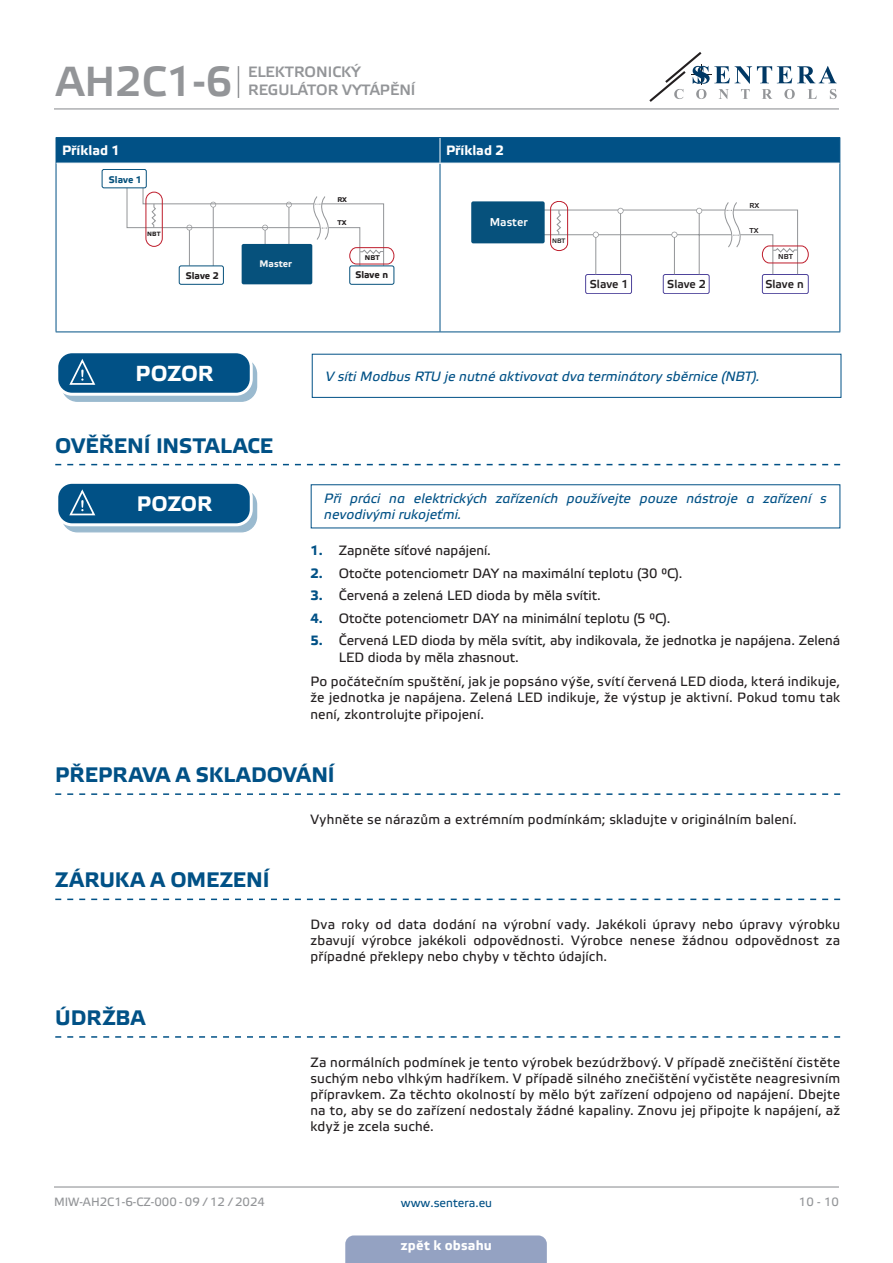
<style>
.page{position:relative;width:893px;height:1263px;background:#fff}
.page>*{position:absolute;margin:0;border:0;box-sizing:border-box;transform-origin:0 0}
.t1{font:42px "Etelka Medium Pro";color:#939598}
.t2{font:700 21.75px "Etelka Text Pro";letter-spacing:-.005em;color:#fff}
.t3{font:700 21px "Etelka Text Pro";color:#015186}
.t4{font:700 21px "Etelka Text Pro";color:#fff}
.t5{font:15px/18px "Etelka Medium Pro";color:#939598}
.body{font:13.5px/16.2px "Etelka Text Pro";color:#231f20;text-align:justify}
.attention{font:italic 13.5px/16.2px "Etelka Text Pro";letter-spacing:.005em;color:#015186}
.head-table{font:700 13.5px "Etelka Text Pro";color:#fff}
.t6{font:12px "Etelka Text Pro";color:#939598}
.t7{font:12px "Etelka Text Pro";color:#015186}
.t8{font:11.4px "Etelka Medium Pro";color:#231f20}
.t9{font:11.4px "Etelka Medium Pro";color:#fff}
.t10{font:700 9.6px "Etelka Text Pro";color:#231f20}
.t11{font:700 9.6px "Etelka Text Pro";color:#f2f3f4}
.t12{font:700 9.6px "Etelka Text Pro";color:#06517c}
.t13{font:7.2px "Etelka Medium Pro";color:#231f20}
.t14{font:700 6.9px "Etelka Text Pro";color:#231f20}
.t15{font:6.45px "Etelka Medium Pro";color:#231f20}
.t16{font:700 6.15px "Etelka Text Pro";color:#231f20}
.s1{font-weight:700;color:#015186}
</style>
<div class="page">
<hr style="left:54px;top:108px;width:785px;height:1px;background:#939598">
<hr style="left:54px;top:1186px;width:785px;height:1px;background:#939598">
<svg style="left:649px;top:52px;width:188px;height:50px"></svg>
<div style="left:345px;top:1235px;width:202px;height:28px;background:#94a2c2"></div>
<svg style="left:55px;top:464px;width:785px;height:1px"></svg>
<svg style="left:55px;top:793px;width:785px;height:2px"></svg>
<svg style="left:55px;top:898px;width:785px;height:2px"></svg>
<svg style="left:55px;top:1036px;width:785px;height:2px"></svg>
<hr style="left:56px;top:137px;width:384px;height:1px;background:#015186">
<hr style="left:440px;top:137px;width:400px;height:1px;background:#015186">
<hr style="left:56px;top:163px;width:1px;height:169px;background:#015186">
<hr style="left:440px;top:163px;width:1px;height:169px;background:#015186">
<hr style="left:839px;top:163px;width:1px;height:169px;background:#015186">
<hr style="left:56px;top:332px;width:384px;height:1px;background:#015186">
<hr style="left:440px;top:332px;width:400px;height:1px;background:#015186">
<div style="left:56px;top:138px;width:784px;height:25px;background:#015186"></div>
<hr style="left:56px;top:163px;width:384px;height:1px;background:#fff">
<hr style="left:440px;top:163px;width:399px;height:1px;background:#fff">
<div style="left:179px;top:266px;width:45px;height:19px;border:1px solid #06517c;border-radius:2px"></div>
<div style="left:349px;top:266px;width:45px;height:19px;border:1px solid #06517c;border-radius:2px"></div>
<div style="left:242px;top:244px;width:70px;height:40px;background:#06517c;border-radius:2px"></div>
<svg style="left:126px;top:187px;width:268px;height:82px"></svg>
<div style="left:102px;top:169px;width:45px;height:19px;border:1px solid #06517c;border-radius:2px"></div>
<div style="left:663px;top:274px;width:46px;height:20px;border:1px solid #4e439b;border-radius:2px"></div>
<hr style="left:531px;top:234px;width:200px;height:1px;background:#939598">
<hr style="left:538px;top:210px;width:187px;height:1px;background:#939598">
<div style="left:585px;top:274px;width:47px;height:20px;border:1px solid #4e439b;border-radius:2px"></div>
<div style="left:762px;top:274px;width:47px;height:20px;border:1px solid #4e439b;border-radius:2px"></div>
<div style="left:471px;top:201px;width:74px;height:42px;background:#06517c;border-radius:2px"></div>
<svg style="left:550px;top:201px;width:259px;height:74px"></svg>
<div style="left:62px;top:359px;width:195px;height:42px;background:#9abacf;border-radius:15px"></div>
<div style="left:61px;top:358px;width:196px;height:44px;border:1px solid #015186;border-radius:15px"></div>
<div style="left:57px;top:352px;width:194px;height:42px;background:#015186;border-radius:15px"></div>
<div style="left:55px;top:350px;width:198px;height:46px;border:3px solid #fff;border-radius:15px"></div>
<svg style="left:68px;top:359px;width:38px;height:36px"></svg>
<div style="left:312px;top:354px;width:529px;height:44px;border:1px solid #015186"></div>
<div style="left:62px;top:489px;width:195px;height:43px;background:linear-gradient(to right,#99bacf,#9cbbd0);border-radius:15px"></div>
<div style="left:61px;top:489px;width:196px;height:43px;border:1px solid #015186;border-radius:15px"></div>
<div style="left:57px;top:482px;width:194px;height:43px;background:#015186;border-radius:15px"></div>
<div style="left:55px;top:481px;width:198px;height:45px;border:3px solid #fff;border-radius:15px"></div>
<svg style="left:68px;top:489px;width:38px;height:37px"></svg>
<hr style="left:238px;top:66px;width:1px;height:32px;background:#939598">
<h1 class="t1" style="left:56px;top:59px;width:178px">AH2C1-6</h1>
<p class="t5" style="left:248px;top:64px;width:169px">ELEKTRONICKÝ<br>REGULÁTOR VYTÁPĚNÍ</p>
<p class="head-table" style="left:62px;top:143px;width:59px">Příklad 1</p>
<p class="head-table" style="left:446px;top:143px;width:59px">Příklad 2</p>
<p class="t12" style="left:109px;top:174px;width:35px">Slave 1</p>
<p class="t16" style="left:147px;top:230px;width:15px">NBT</p>
<p class="t10" style="left:186px;top:270px;width:35px">Slave 2</p>
<p class="t11" style="left:260px;top:259px;width:34px">Master</p>
<p class="t14" style="left:337px;top:195px;width:11px">RX</p>
<p class="t14" style="left:337px;top:219px;width:11px">ТX</p>
<p class="t14" style="left:365px;top:254px;width:16px">NBT</p>
<p class="t10" style="left:355px;top:269px;width:34px">Slave n</p>
<p class="t9" style="left:490px;top:215px;width:39px">Master</p>
<p class="t15" style="left:552px;top:238px;width:15px">NBT</p>
<p class="t8" style="left:590px;top:278px;width:40px">Slave 1</p>
<p class="t8" style="left:667px;top:277px;width:40px">Slave 2</p>
<p class="t13" style="left:749px;top:201px;width:11px">RX</p>
<p class="t13" style="left:749px;top:226px;width:11px">ТX</p>
<p class="t13" style="left:778px;top:253px;width:16px">NBT</p>
<p class="t8" style="left:765px;top:277px;width:40px">Slave n</p>
<p class="t2" style="left:136px;top:361px;width:79px">POZOR</p>
<p class="attention" style="left:325px;top:369px;width:436px">V síti Modbus RTU je nutné aktivovat dva terminátory sběrnice (NBT).</p>
<p class="t3" style="left:55px;top:434px;width:219px">OVĚŘENÍ INSTALACE</p>
<p class="t4" style="left:137px;top:492px;width:77px">POZOR</p>
<p class="attention" style="left:324px;top:491px;width:504px">Při práci na elektrických zařízeních používejte pouze nástroje a zařízení s nevodivými rukojeťmi.</p>
<p class="body" style="left:310px;top:543px;width:182px"><span class="s1">1.</span> Zapněte síťové napájení.</p>
<p class="body" style="left:310px;top:566px;width:374px"><span class="s1">2.</span> Otočte potenciometr DAY na maximální teplotu (30 °C).</p>
<p class="body" style="left:310px;top:588px;width:292px"><span class="s1">3.</span> Červená a zelená LED dioda by měla svítit.</p>
<p class="body" style="left:310px;top:611px;width:362px"><span class="s1">4.</span> Otočte potenciometr DAY na minimální teplotu (5 °C).</p>
<p class="body" style="left:339px;top:633px;width:503px;text-indent:-28px"><span class="s1">5.</span> Červená LED dioda by měla svítit, aby indikovala, že jednotka je napájena. Zelená<br>LED dioda by měla zhasnout.</p>
<p class="body" style="left:310px;top:674px;width:531px">Po počátečním spuštění, jak je popsáno výše, svítí červená LED dioda, která indikuje, že jednotka je napájena. Zelená LED indikuje, že výstup je aktivní. Pokud tomu tak není, zkontrolujte připojení.</p>
<p class="t3" style="left:55px;top:763px;width:281px">PŘEPRAVA A SKLADOVÁNÍ</p>
<p class="body" style="left:310px;top:812px;width:488px">Vyhněte se nárazům a extrémním podmínkám; skladujte v originálním balení.</p>
<p class="t3" style="left:55px;top:868px;width:216px">ZÁRUKA A OMEZENÍ</p>
<p class="t3" style="left:55px;top:1006px;width:92px">ÚDRŽBA</p>
<p class="body" style="left:310px;top:917px;width:531px">Dva roky od data dodání na výrobní vady. Jakékoli úpravy nebo úpravy výrobku zbavují výrobce jakékoli odpovědnosti. Výrobce nenese žádnou odpovědnost za případné překlepy nebo chyby v těchto údajích.</p>
<p class="body" style="left:310px;top:1055px;width:531px">Za normálních podmínek je tento výrobek bezúdržbový. V případě znečištění čistěte suchým nebo vlhkým hadříkem. V případě silného znečištění vyčistěte neagresivním přípravkem. Za těchto okolností by mělo být zařízení odpojeno od napájení. Dbejte na to, aby se do zařízení nedostaly žádné kapaliny. Znovu jej připojte k napájení, až když je zcela suché.</p>
<p class="t6" style="left:54px;top:1195px;width:212px">MIW-AH2C1-6-CZ-000 - 09 / 12 / 2024</p>
<p class="t7" style="left:401px;top:1196px;width:93px">www.sentera.eu</p>
<p class="t6" style="left:799px;top:1195px;width:42px">10 - 10</p>
<p class="head-table" style="left:401px;top:1238px;width:93px">zpět k obsahu</p>
</div>
